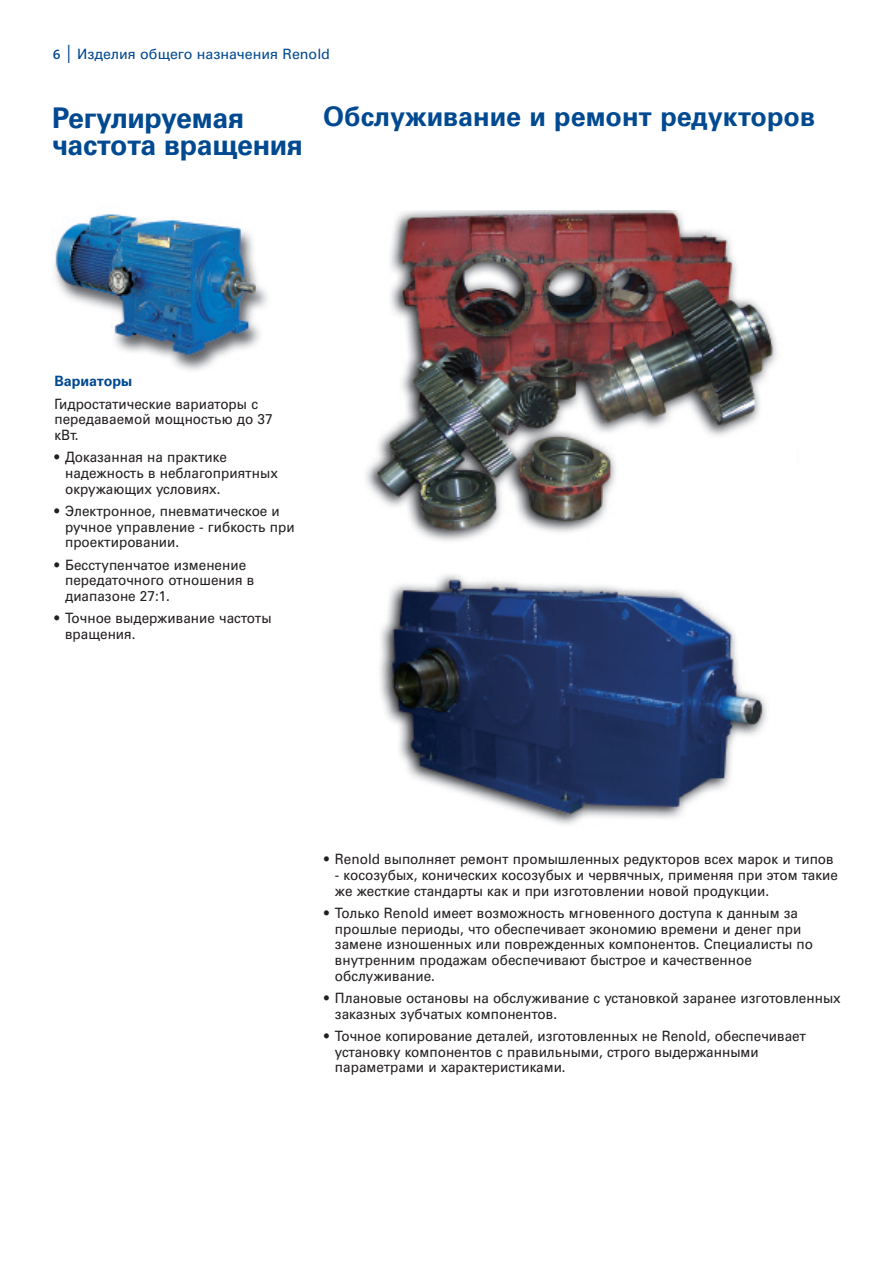
<style>
.page{position:relative;width:893px;height:1263px;background:#fff}
.page>*{position:absolute;margin:0;border:0;box-sizing:border-box;transform-origin:0 0}
.t1{font:700 28.5px/27px "Univers Cyr";letter-spacing:-.01em;color:#014990}
.t2{font:700 27px "Univers Cyr";color:#014990}
.t3{font:14.25px/15.8px "Univers Cyr";color:#231f20;scale:.95 1}
.t4{font:14.25px "Univers Cyr";color:#014990}
.t5{font:700 14.25px "Univers Cyr";color:#014990}
.s1{font-family:"The Sans B6";font-weight:600}
.s2{font-family:"The Sans B6";font-weight:600;font-size:27px}
</style>
<div class="page">
<img style="left:54px;top:214px;width:213px;height:157px">
<img style="left:366px;top:210px;width:411px;height:615px">
<p class="t4" style="left:53px;top:49px;width:279px"><span class="s1">6</span> <span class="s2">I</span> Изделия общего назначения Renold</p>
<h1 class="t1" style="left:52px;top:107px;width:252px">Регулируемая частота вращения</h1>
<h2 class="t2" style="left:323px;top:107px;width:493px">Обслуживание и ремонт редукторов</h2>
<p class="t5" style="left:54px;top:376px;width:79px">Вариаторы</p>
<p class="t3" style="left:54px;top:397px;width:231px">Гидростатические вариаторы с передаваемой мощностью до 37 кВт.</p>
<p class="t3" style="left:65px;top:451px;width:225px;text-indent:-11px">• Доказанная на практике надежность в неблагоприятных окружающих условиях.</p>
<p class="t3" style="left:65px;top:504px;width:243px;text-indent:-11px">• Электронное, пневматическое и ручное управление - гибкость при проектировании.</p>
<p class="t3" style="left:65px;top:558px;width:201px;text-indent:-11px">• Бесступенчатое изменение передаточного отношения в диапазоне 27:1.</p>
<p class="t3" style="left:65px;top:611px;width:219px;text-indent:-11px">• Точное выдерживание частоты вращения.</p>
<p class="t3" style="left:324px;top:852px;width:538px">• Renold выполняет ремонт промышленных редукторов всех марок и типов</p>
<p class="t3" style="left:335px;top:868px;width:531px">- косозубых, конических косозубых и червячных, применяя при этом такие же жесткие стандарты как и при изготовлении новой продукции.</p>
<p class="t3" style="left:335px;top:906px;width:505px;text-indent:-11px">• Только Renold имеет возможность мгновенного доступа к данным за прошлые периоды, что обеспечивает экономию времени и денег при замене изношенных или поврежденных компонентов. Специалисты по внутренним продажам обеспечивают быстрое и качественное обслуживание.</p>
<p class="t3" style="left:335px;top:991px;width:534px;text-indent:-11px">• Плановые остановы на обслуживание с установкой заранее изготовленных заказных зубчатых компонентов.</p>
<p class="t3" style="left:335px;top:1029px;width:497px;text-indent:-11px">• Точное копирование деталей, изготовленных не Renold, обеспечивает установку компонентов с правильными, строго выдержанными параметрами и характеристиками.</p>
</div>
